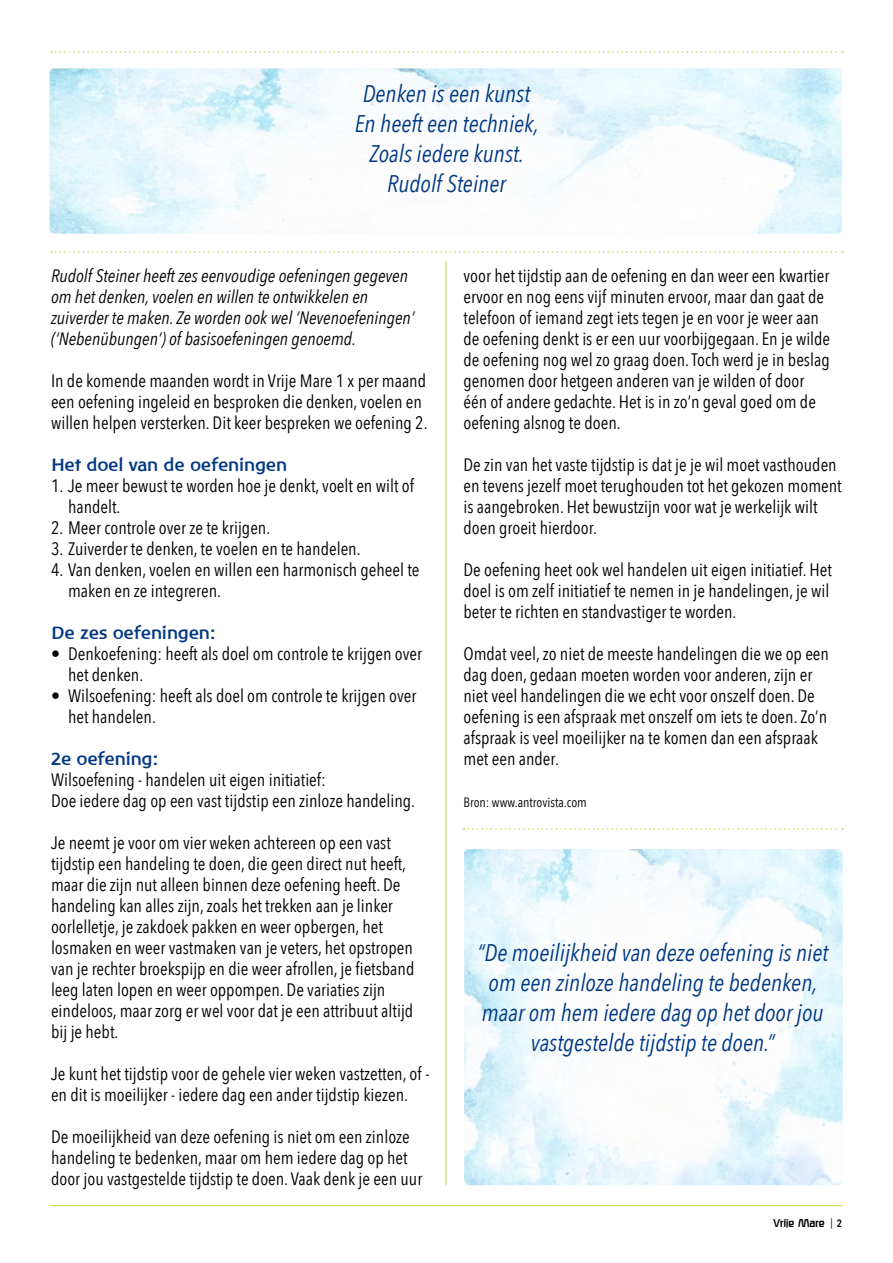
<style>
.page{position:relative;width:893px;height:1263px;background:#fff}
.page>*{position:absolute;margin:0;border:0;box-sizing:border-box;transform-origin:0 0}
.t1{font:italic 24px/30px "Avenir Next Condensed";color:#003882;text-align:center}
.t2{font:18px/21px "Avenir Next Condensed";color:#000}
.t3{font:italic 18px/21px "Avenir Next Condensed";color:#000}
.t4{font:700 18px "Baar Philos";color:#003882}
.t5{font:13.5px "Avenir Next Condensed";color:#000}
.t6{font:700 10.5px "Roggenkamp";color:#000;scale:.95 1}
.s1{font-family:"Avenir Next Condensed";font-weight:400}
.s2{font-family:"Avenir Next Condensed";font-weight:600}
</style>
<div class="page">
<img style="left:50px;top:68px;width:792px;height:166px">
<svg style="left:51px;top:51px;width:792px;height:2px"></svg>
<hr style="left:51px;top:1205px;width:791px;height:1px;background:#c8d54f">
<hr style="left:445px;top:261px;width:1px;height:923px;background:#c8d54f">
<img style="left:464px;top:849px;width:379px;height:336px">
<svg style="left:463px;top:828px;width:380px;height:2px"></svg>
<svg style="left:51px;top:251px;width:792px;height:2px"></svg>
<h1 class="t1" style="left:355px;top:79px;width:185px">Denken is een kunst<br>En heeft een techniek,<br>Zoals iedere kunst.<br>Rudolf Steiner</h1>
<p class="t3" style="left:51px;top:265px;width:365px">Rudolf Steiner heeft zes eenvoudige oefeningen gegeven om het denken, voelen en willen te ontwikkelen en zuiverder te maken. Ze worden ook wel ‘Nevenoefeningen’ (‘Nebenübungen’) of basisoefeningen genoemd.</p>
<p class="t2" style="left:51px;top:369px;width:378px">In de komende maanden wordt in Vrije Mare 1 x per maand een oefening ingeleid en besproken die denken, voelen en willen helpen versterken. Dit keer bespreken we oefening 2.</p>
<p class="t4" style="left:51px;top:455px;width:237px">Het doel van de oefeningen</p>
<p class="t2" style="left:68px;top:474px;width:347px;text-indent:-17px">1. Je meer bewust te worden hoe je denkt, voelt en wilt of handelt.</p>
<p class="t2" style="left:51px;top:516px;width:221px">2. Meer controle over ze te krijgen.</p>
<p class="t2" style="left:51px;top:537px;width:311px">3. Zuiverder te denken, te voelen en te handelen.</p>
<p class="t2" style="left:68px;top:558px;width:353px;text-indent:-17px">4. Van denken, voelen en willen een harmonisch geheel te maken en ze integreren.</p>
<p class="t4" style="left:51px;top:623px;width:166px">De zes oefeningen:</p>
<p class="t2" style="left:68px;top:642px;width:356px;text-indent:-17px">• Denkoefening: heeft als doel om controle te krijgen over het denken.</p>
<p class="t2" style="left:68px;top:684px;width:350px;text-indent:-17px">• Wilsoefening: heeft als doel om controle te krijgen over het handelen.</p>
<p class="t4" style="left:51px;top:749px;width:108px">2e oefening:</p>
<p class="t2" style="left:51px;top:768px;width:366px">Wilsoefening - handelen uit eigen initiatief:<br>Doe iedere dag op een vast tijdstip een zinloze handeling.</p>
<p class="t2" style="left:51px;top:831px;width:365px">Je neemt je voor om vier weken achtereen op een vast tijdstip een handeling te doen, die geen direct nut heeft, maar die zijn nut alleen binnen deze oefening heeft. De handeling kan alles zijn, zoals het trekken aan je linker oorlelletje, je zakdoek pakken en weer opbergen, het losmaken en weer vastmaken van je veters, het opstropen van je rechter broekspijp en die weer afrollen, je fietsband leeg laten lopen en weer oppompen. De variaties zijn eindeloos, maar zorg er wel voor dat je een attribuut altijd bij je hebt.</p>
<p class="t2" style="left:51px;top:1062px;width:380px">Je kunt het tijdstip voor de gehele vier weken vastzetten, of - en dit is moeilijker - iedere dag een ander tijdstip kiezen.</p>
<p class="t2" style="left:51px;top:1125px;width:373px">De moeilijkheid van deze oefening is niet om een zinloze handeling te bedenken, maar om hem iedere dag op het door jou vastgestelde tijdstip te doen. Vaak denk je een uur</p>
<p class="t2" style="left:463px;top:265px;width:368px">voor het tijdstip aan de oefening en dan weer een kwartier ervoor en nog eens vijf minuten ervoor, maar dan gaat de telefoon of iemand zegt iets tegen je en voor je weer aan de oefening denkt is er een uur voorbijgegaan. En je wilde de oefening nog wel zo graag doen. Toch werd je in beslag genomen door hetgeen anderen van je wilden of door één of andere gedachte. Het is in zo’n geval goed om de oefening alsnog te doen.</p>
<p class="t2" style="left:463px;top:454px;width:380px">De zin van het vaste tijdstip is dat je je wil moet vasthouden en tevens jezelf moet terughouden tot het gekozen moment is aangebroken. Het bewustzijn voor wat je werkelijk wilt doen groeit hierdoor.</p>
<p class="t2" style="left:463px;top:559px;width:370px">De oefening heet ook wel handelen uit eigen initiatief. Het doel is om zelf initiatief te nemen in je handelingen, je wil beter te richten en standvastiger te worden.</p>
<p class="t2" style="left:463px;top:643px;width:367px">Omdat veel, zo niet de meeste handelingen die we op een dag doen, gedaan moeten worden voor anderen, zijn er niet veel handelingen die we echt voor onszelf doen. De oefening is een afspraak met onszelf om iets te doen. Zo’n afspraak is veel moeilijker na te komen dan een afspraak met een ander.</p>
<p class="t5" style="left:463px;top:791px;width:125px">Bron: www.antrovista.com</p>
<h1 class="t1" style="left:477px;top:937px;width:353px">“De moeilijkheid van deze oefening is niet om een zinloze handeling te bedenken, maar om hem iedere dag op het door jou vastgestelde tijdstip te doen.”</h1>
<p class="t6" style="left:773px;top:1216px;width:74px">Vrije Mare <span class="s1">|</span> <span class="s2">2</span></p>
</div>
